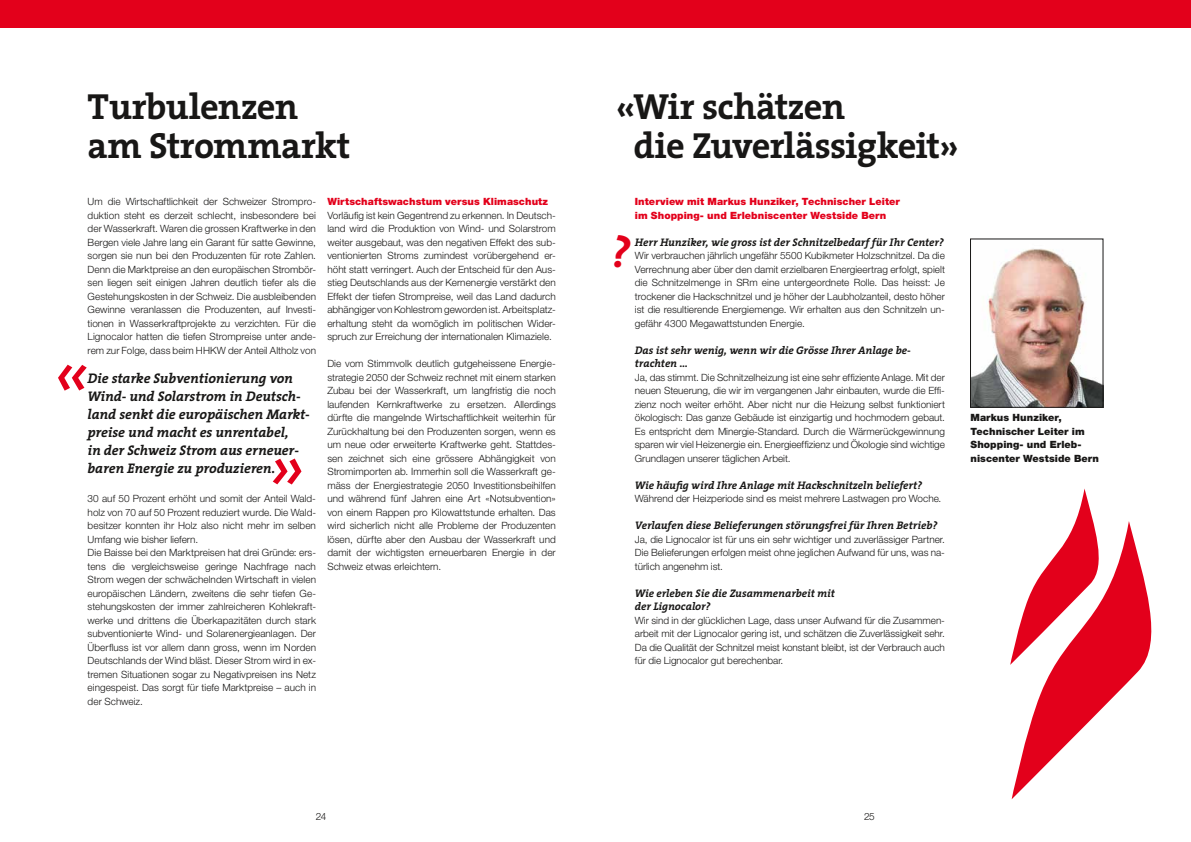
<style>
.page{position:relative;width:1191px;height:842px;background:#fff}
.page>*{position:absolute;margin:0;border:0;box-sizing:border-box;transform-origin:0 0}
.t1{font:italic 700 44.3px "The Serif";color:#e3001b}
.t2{font:700 36.5px/38.5px "The Serif";letter-spacing:-.02em;color:#181716}
.t3{font:italic 700 14px/18px "The Serif";letter-spacing:-.01em;color:#181716}
.t4{font:italic 700 11px/13.5px "The Serif";letter-spacing:-.005em;color:#181716}
.t5{font:300 10px/13.5px "Helvetica Neue LT";color:#181716;text-align:justify}
.t6{font:900 10px/13.5px "Helvetica Neue LT";letter-spacing:.005em;color:#e3001b}
.t7{font:900 10px/13.5px "Helvetica Neue LT";letter-spacing:.005em;color:#181716}
</style>
<div class="page">
<div style="left:0;top:0;width:1191px;height:28px;background:#e3001b"></div>
<img style="left:972px;top:248px;width:129px;height:158px">
<div style="left:970px;top:239px;width:133px;height:169px;border:1px solid #181716"></div>
<svg style="left:1011px;top:521px;width:141px;height:278px"></svg>
<svg style="left:1010px;top:488px;width:97px;height:177px"></svg>
<svg style="left:273px;top:458px;width:28px;height:26px"></svg>
<svg style="left:58px;top:365px;width:29px;height:26px"></svg>
<h2 class="t2" style="left:88px;top:87px;width:264px">Turbulenzen am Strommarkt</h2>
<h2 class="t2" style="left:633px;top:87px;width:327px;text-indent:-17px">«Wir schätzen<br>die Zuverlässigkeit»</h2>
<p class="t6" style="left:635px;top:195px;width:267px">Interview mit Markus Hunziker, Technischer Leiter im Shopping- und Erlebniscenter Westside Bern</p>
<p class="t4" style="left:635px;top:235px;width:310px">Herr Hunziker, wie gross ist der Schnitzelbedarf für Ihr Center?</p>
<p class="t5" style="left:635px;top:249px;width:312px">Wir verbrauchen jährlich ungefähr 5500 Kubikmeter Holzschnitzel. Da die Verrechnung aber über den damit erzielbaren Energieertrag erfolgt, spielt die Schnitzelmenge in SRm eine untergeordnete Rolle. Das heisst: Je trockener die Hackschnitzel und je höher der Laubholzanteil, desto höher ist die resultierende Energiemenge. Wir erhalten aus den Schnitzeln un&shy;gefähr 4300 Megawattstunden Energie.</p>
<p class="t4" style="left:635px;top:343px;width:277px">Das ist sehr wenig, wenn wir die Grösse Ihrer Anlage be&shy;trachten …</p>
<p class="t5" style="left:635px;top:370px;width:312px">Ja, das stimmt. Die Schnitzelheizung ist eine sehr effiziente Anlage. Mit der neuen Steuerung, die wir im vergangenen Jahr einbauten, wurde die Effi&shy;zienz noch weiter erhöht. Aber nicht nur die Heizung selbst funktioniert ökologisch: Das ganze Gebäude ist einzigartig und hochmodern gebaut.<br>Es entspricht dem Minergie-Standard. Durch die Wärmerückgewinnung sparen wir viel Heizenergie ein. Energieeffizienz und Ökologie sind wichtige Grundlagen unserer täglichen Arbeit.</p>
<p class="t4" style="left:635px;top:478px;width:289px">Wie häufig wird Ihre Anlage mit Hackschnitzeln beliefert?</p>
<p class="t5" style="left:635px;top:492px;width:308px">Während der Heizperiode sind es meist mehrere Lastwagen pro Woche.</p>
<p class="t4" style="left:635px;top:518px;width:304px">Verlaufen diese Belieferungen störungsfrei für Ihren Betrieb?</p>
<p class="t5" style="left:635px;top:532px;width:312px">Ja, die Lignocalor ist für uns ein sehr wichtiger und zuverlässiger Partner.<br>Die Belieferungen erfolgen meist ohne jeglichen Aufwand für uns, was na&shy;türlich angenehm ist.</p>
<p class="t4" style="left:635px;top:586px;width:201px">Wie erleben Sie die Zusammenarbeit mit der Lignocalor?</p>
<p class="t5" style="left:635px;top:613px;width:312px">Wir sind in der glücklichen Lage, dass unser Aufwand für die Zusammen&shy;arbeit mit der Lignocalor gering ist, und schätzen die Zuverlässigkeit sehr.<br>Da die Qualität der Schnitzel meist konstant bleibt, ist der Verbrauch auch für die Lignocalor gut berechenbar.</p>
<p class="t5" style="left:88px;top:195px;width:230px">Um die Wirtschaftlichkeit der Schweizer Strompro&shy;duktion steht es derzeit schlecht, insbesondere bei der Wasserkraft. Waren die grossen Kraftwerke in den Bergen viele Jahre lang ein Garant für satte Gewinne, sorgen sie nun bei den Produzenten für rote Zahlen.<br>Denn die Marktpreise an den europäischen Strombör&shy;sen liegen seit einigen Jahren deutlich tiefer als die Gestehungskosten in der Schweiz. Die ausbleibenden Gewinne veranlassen die Produzenten, auf Investi&shy;tionen in Wasserkraftprojekte zu verzichten. Für die Lignocalor hatten die tiefen Strompreise unter ande&shy;rem zur Folge, dass beim HHKW der Anteil Altholz von</p>
<p class="t6" style="left:327px;top:195px;width:222px">Wirtschaftswachstum versus Klimaschutz</p>
<p class="t5" style="left:327px;top:208px;width:230px">Vorläufig ist kein Gegentrend zu erkennen. In Deutsch&shy;land wird die Produktion von Wind- und Solarstrom weiter ausgebaut, was den negativen Effekt des sub&shy;ventionierten Stroms zumindest vorübergehend er&shy;höht statt verringert. Auch der Entscheid für den Aus&shy;stieg Deutschlands aus der Kernenergie verstärkt den Effekt der tiefen Strompreise, weil das Land dadurch abhängiger von Kohlestrom geworden ist. Arbeitsplatz&shy;erhaltung steht da womöglich im politischen Wider&shy;spruch zur Erreichung der internationalen Klimaziele.</p>
<p class="t5" style="left:327px;top:357px;width:230px">Die vom Stimmvolk deutlich gutgeheissene Energie&shy;strategie 2050 der Schweiz rechnet mit einem starken Zubau bei der Wasserkraft, um langfristig die noch laufenden Kernkraftwerke zu ersetzen. Allerdings dürfte die mangelnde Wirtschaftlichkeit weiterhin für Zurückhaltung bei den Produzenten sorgen, wenn es um neue oder erweiterte Kraftwerke geht. Stattdes&shy;sen zeichnet sich eine grössere Abhängigkeit von Stromimporten ab. Immerhin soll die Wasserkraft ge&shy;mäss der Energiestrategie 2050 Investitionsbeihilfen und während fünf Jahren eine Art «Notsubvention» von einem Rappen pro Kilowattstunde erhalten. Das wird sicherlich nicht alle Probleme der Produzenten lösen, dürfte aber den Ausbau der Wasserkraft und damit der wichtigsten erneuerbaren Energie in der Schweiz etwas erleichtern.</p>
<h1 class="t1" style="left:611px;top:215px;width:20px">?</h1>
<h3 class="t3" style="left:88px;top:369px;width:224px">Die starke Subventionierung von<br>Wind- und Solarstrom in Deutsch&shy;land senkt die europäischen Markt&shy;preise und macht es unrentabel,<br>in der Schweiz Strom aus erneuer&shy;baren Energie zu produzieren.</h3>
<p class="t5" style="left:88px;top:492px;width:230px;text-align:left">30 auf 50 Prozent erhöht und somit der Anteil Wald&shy;holz von 70 auf 50 Prozent reduziert wurde. Die Wald&shy;besitzer konnten ihr Holz also nicht mehr im selben Umfang wie bisher liefern.<br>Die Baisse bei den Marktpreisen hat drei Gründe: ers&shy;tens die vergleichsweise geringe Nachfrage nach Strom wegen der schwächelnden Wirtschaft in vielen europäischen Ländern, zweitens die sehr tiefen Ge&shy;stehungskosten der immer zahlreicheren Kohlekraft&shy;werke und drittens die Überkapazitäten durch stark subventionierte Wind- und Solarenergieanlagen. Der Überfluss ist vor allem dann gross, wenn im Norden Deutschlands der Wind bläst. Dieser Strom wird in ex&shy;tremen Situationen sogar zu Negativpreisen ins Netz eingespeist. Das sorgt für tiefe Marktpreise – auch in der Schweiz.</p>
<p class="t7" style="left:970px;top:411px;width:130px">Markus Hunziker,<br>Technischer Leiter im<br>Shopping- und Erleb&shy;niscenter Westside Bern</p>
<p class="t5" style="left:316px;top:809px;width:12px">24</p>
<p class="t5" style="left:864px;top:809px;width:12px">25</p>
</div>
